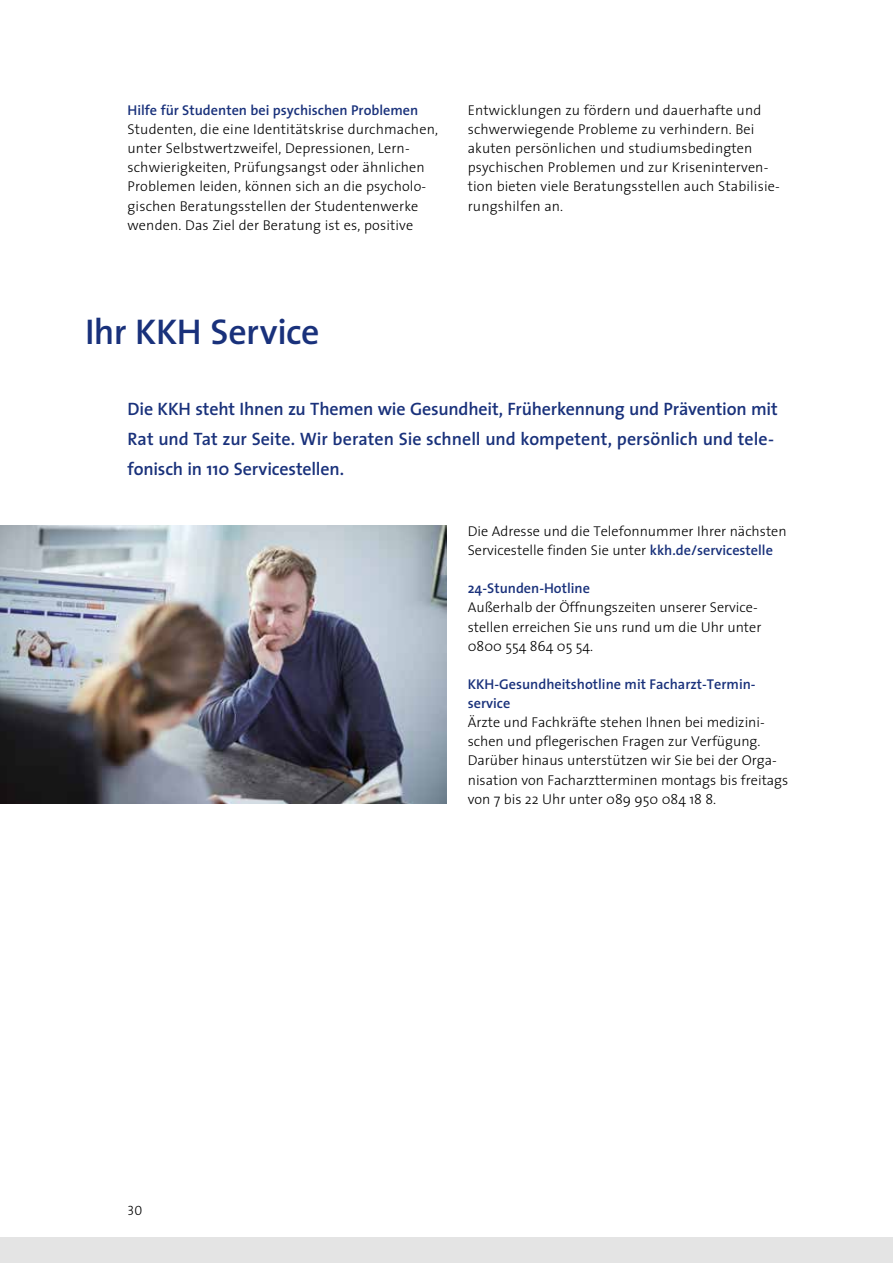
<style>
.page{position:relative;width:893px;height:1263px;background:#fff}
.page>*{position:absolute;margin:0;border:0;box-sizing:border-box;transform-origin:0 0}
.t1{font:600 36px "The Sans";letter-spacing:-.01em;color:#19317b}
.t2{font:600 18px/30px "The Sans";letter-spacing:-.01em;color:#19317b}
.t3{font:300 14.25px/19.2px "The Sans";letter-spacing:.01em;color:#000}
.t4{font:600 14.25px/19.2px "The Sans";color:#19317b}
.t5{font:13.5px "The Sans Light Caps";color:#000}
.s1{font-weight:600;color:#19317b}
</style>
<div class="page">
<div style="left:0;top:1237px;width:893px;height:26px;background:#e4e4e4"></div>
<img style="left:0;top:525px;width:446px;height:279px">
<p class="t4" style="left:128px;top:100px;width:292px">Hilfe für Studenten bei psychischen Problemen</p>
<p class="t3" style="left:128px;top:119px;width:312px">Studenten, die eine Identitätskrise durchmachen, unter Selbstwertzweifel, Depressionen, Lern&shy;schwierigkeiten, Prüfungsangst oder ähnlichen Problemen leiden, können sich an die psycholo&shy;gischen Beratungsstellen der Studentenwerke wenden. Das Ziel der Beratung ist es, positive</p>
<p class="t3" style="left:468px;top:100px;width:314px">Entwicklungen zu fördern und dauerhafte und schwerwiegende Probleme zu verhindern. Bei akuten persönlichen und studiumsbedingten psychischen Problemen und zur Kriseninterven&shy;tion bieten viele Beratungsstellen auch Stabilisie&shy;rungshilfen an.</p>
<h1 class="t1" style="left:85px;top:302px;width:236px">Ihr KKH Service</h1>
<p class="t2" style="left:128px;top:393px;width:652px">Die KKH steht Ihnen zu Themen wie Gesundheit, Früherkennung und Prävention mit<br>Rat und Tat zur Seite. Wir beraten Sie schnell und kompetent, persönlich und tele&shy;fonisch in 110 Servicestellen.</p>
<p class="t5" style="left:128px;top:1200px;width:16px">30</p>
<p class="t3" style="left:468px;top:521px;width:320px">Die Adresse und die Telefonnummer Ihrer nächsten<br>Servicestelle finden Sie unter <span class="s1">kkh.de/servicestelle</span></p>
<p class="t4" style="left:468px;top:578px;width:124px">24-Stunden-Hotline</p>
<p class="t3" style="left:468px;top:597px;width:295px">Außerhalb der Öffnungszeiten unserer Service&shy;stellen erreichen Sie uns rund um die Uhr unter<br>0800 554 864 05 54.</p>
<p class="t4" style="left:468px;top:674px;width:289px">KKH-Gesundheitshotline mit Facharzt-Termin&shy;service</p>
<p class="t3" style="left:468px;top:712px;width:322px">Ärzte und Fachkräfte stehen Ihnen bei medizini&shy;schen und pflegerischen Fragen zur Verfügung.<br>Darüber hinaus unterstützen wir Sie bei der Orga&shy;nisation von Facharztterminen montags bis freitags von 7 bis 22 Uhr unter 089 950 084 18 8.</p>
</div>
